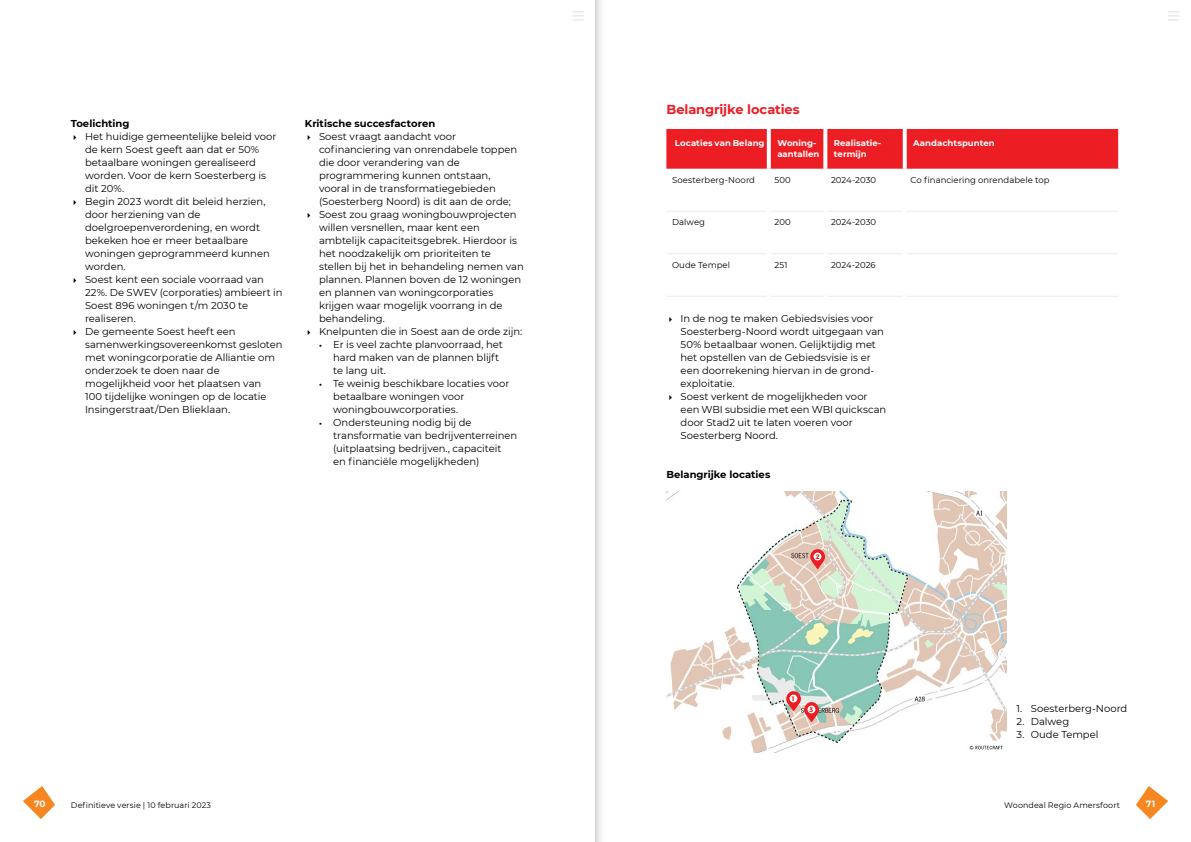
<style>
.page{position:relative;width:1191px;height:842px;background:#fff}
.page>*{position:absolute;margin:0;border:0;box-sizing:border-box;transform-origin:0 0}
.Kop_2_wel_in_inhoud{font:700 13px "Montserrat";letter-spacing:-.01em;color:#ed1d24}
.LIJST{font:10px/13px "Montserrat";letter-spacing:-.005em;color:#000}
.Kop_3_zw{font:700 10px "Montserrat";color:#000}
.BODY{font:10px "Montserrat";color:#000}
.t1{font:700 9px "Montserrat";color:#fff}
.Tabel_plat{font:8.5px "Montserrat";letter-spacing:.005em;color:#000}
.Tabel_kop{font:700 8.5px/11px "Montserrat";letter-spacing:.005em;color:#fff}
.t2{font:8px "Montserrat";letter-spacing:.005em;color:#000}
.t3{font:700 6.5px "Montserrat";color:#ed1d24}
.s1{font-weight:700;font-size:8px}
</style>
<div class="page">
<svg style="left:1136px;top:786px;width:32px;height:33px"></svg>
<svg style="left:23px;top:786px;width:32px;height:33px"></svg>
<svg style="left:1168px;top:11px;width:10px;height:9px"></svg>
<svg style="left:573px;top:11px;width:10px;height:9px"></svg>
<img style="left:666px;top:491px;width:340px;height:261px">
<div style="left:666px;top:129px;width:452px;height:40px;background:#ed1d24"></div>
<svg style="left:767px;top:129px;width:4px;height:40px"></svg>
<svg style="left:823px;top:129px;width:4px;height:40px"></svg>
<svg style="left:902px;top:129px;width:4px;height:40px"></svg>
<hr style="left:666px;top:211px;width:101px;height:1px;background:#ecebea">
<hr style="left:771px;top:211px;width:52px;height:1px;background:#ecebea">
<hr style="left:827px;top:211px;width:75px;height:1px;background:#ecebea">
<hr style="left:906px;top:211px;width:212px;height:1px;background:#ecebea">
<hr style="left:666px;top:254px;width:101px;height:1px;background:#ecebea">
<hr style="left:771px;top:254px;width:52px;height:1px;background:#ecebea">
<hr style="left:827px;top:254px;width:75px;height:1px;background:#ecebea">
<hr style="left:906px;top:254px;width:212px;height:1px;background:#ecebea">
<hr style="left:666px;top:296px;width:101px;height:1px;background:#ecebea">
<hr style="left:771px;top:296px;width:52px;height:1px;background:#ecebea">
<hr style="left:827px;top:296px;width:75px;height:1px;background:#ecebea">
<hr style="left:906px;top:296px;width:212px;height:1px;background:#ecebea">
<svg style="left:1118px;top:129px;width:2px;height:40px"></svg>
<svg style="left:810px;top:549px;width:15px;height:20px"></svg>
<div style="left:813px;top:553px;width:8px;height:7px;background:#fff;border-radius:50%"></div>
<svg style="left:786px;top:691px;width:33px;height:31px"></svg>
<div style="left:807px;top:705px;width:8px;height:8px;background:#fff;border-radius:50%"></div>
<svg style="left:595px;top:0;width:6px;height:842px"></svg>
<p class="Kop_3_zw" style="left:71px;top:116px;width:60px">Toelichting</p>
<h3 class="LIJST" style="left:85px;top:130px;width:193px">Het huidige gemeentelijke beleid voor de kern Soest geeft aan dat er 50% betaalbare woningen gerealiseerd worden. Voor de kern Soesterberg is dit 20%.</h3>
<h3 class="LIJST" style="left:85px;top:195px;width:186px">Begin 2023 wordt dit beleid herzien, door herziening van de doelgroepenverordening, en wordt bekeken hoe er meer betaalbare woningen geprogrammeerd kunnen worden.</h3>
<h3 class="LIJST" style="left:85px;top:273px;width:199px">Soest kent een sociale voorraad van<br>22%. De SWEV (corporaties) ambieert in<br>Soest 896 woningen t/m 2030 te realiseren.</h3>
<h3 class="LIJST" style="left:85px;top:325px;width:199px">De gemeente Soest heeft een samenwerkingsovereenkomst gesloten met woningcorporatie de Alliantie om onderzoek te doen naar de mogelijkheid voor het plaatsen van<br>100 tijdelijke woningen op de locatie Insingerstraat/Den Blieklaan.</h3>
<p class="Kop_3_zw" style="left:305px;top:116px;width:132px">Kritische succesfactoren</p>
<h3 class="LIJST" style="left:319px;top:130px;width:200px">Soest vraagt aandacht voor cofinanciering van onrendabele toppen die door verandering van de programmering kunnen ontstaan, vooral in de transformatiegebieden (Soesterberg Noord) is dit aan de orde;</h3>
<h3 class="LIJST" style="left:319px;top:208px;width:206px">Soest zou graag woningbouwprojecten willen versnellen, maar kent een ambtelijk capaciteitsgebrek. Hierdoor is het noodzakelijk om prioriteiten te stellen bij het in behandeling nemen van plannen. Plannen boven de 12 woningen en plannen van woningcorporaties krijgen waar mogelijk voorrang in de behandeling.</h3>
<h3 class="LIJST" style="left:319px;top:325px;width:205px">Knelpunten die in Soest aan de orde zijn:</h3>
<p class="LIJST" style="left:333px;top:338px;width:171px;text-indent:-14px"><span class="s1">•</span> Er is veel zachte planvoorraad, het hard maken van de plannen blijft te lang uit.</p>
<p class="LIJST" style="left:333px;top:377px;width:178px;text-indent:-14px"><span class="s1">•</span> Te weinig beschikbare locaties voor betaalbare woningen voor woningbouwcorporaties.</p>
<p class="LIJST" style="left:333px;top:416px;width:186px;text-indent:-14px"><span class="s1">•</span> Ondersteuning nodig bij de transformatie van bedrijventerreinen (uitplaatsing bedrijven., capaciteit<br>en financiële mogelijkheden)</p>
<p class="Kop_2_wel_in_inhoud" style="left:666px;top:100px;width:135px">Belangrijke locaties</p>
<p class="Tabel_kop" style="left:675px;top:137px;width:91px">Locaties van Belang</p>
<p class="Tabel_kop" style="left:777px;top:137px;width:44px">Woning&shy;aantallen</p>
<p class="Tabel_kop" style="left:834px;top:137px;width:48px">Realisatie&shy;termijn</p>
<p class="Tabel_kop" style="left:913px;top:137px;width:83px">Aandachtspunten</p>
<p class="Tabel_plat" style="left:672px;top:174px;width:84px">Soesterberg-Noord</p>
<p class="Tabel_plat" style="left:774px;top:174px;width:18px">500</p>
<p class="Tabel_plat" style="left:831px;top:174px;width:47px">2024-2030</p>
<p class="Tabel_plat" style="left:910px;top:174px;width:141px">Co financiering onrendabele top</p>
<p class="Tabel_plat" style="left:672px;top:216px;width:35px">Dalweg</p>
<p class="Tabel_plat" style="left:774px;top:216px;width:18px">200</p>
<p class="Tabel_plat" style="left:831px;top:216px;width:47px">2024-2030</p>
<p class="Tabel_plat" style="left:672px;top:259px;width:60px">Oude Tempel</p>
<p class="Tabel_plat" style="left:774px;top:259px;width:15px">251</p>
<p class="Tabel_plat" style="left:831px;top:259px;width:46px">2024-2026</p>
<h3 class="LIJST" style="left:680px;top:312px;width:205px">In de nog te maken Gebiedsvisies voor Soesterberg-Noord wordt uitgegaan van 50% betaalbaar wonen. Gelijktijdig met het opstellen van de Gebiedsvisie is er een doorrekening hiervan in de grond&shy;exploitatie.</h3>
<h3 class="LIJST" style="left:680px;top:390px;width:207px">Soest verkent de mogelijkheden voor een WBI subsidie met een WBI quickscan door Stad2 uit te laten voeren voor<br>Soesterberg Noord.</h3>
<p class="Kop_3_zw" style="left:666px;top:467px;width:105px">Belangrijke locaties</p>
<p class="t3" style="left:815px;top:552px;width:5px">2</p>
<p class="t3" style="left:792px;top:694px;width:4px">1</p>
<p class="t3" style="left:809px;top:705px;width:5px">3</p>
<p class="BODY" style="left:1016px;top:702px;width:112px">1. Soesterberg-Noord</p>
<p class="BODY" style="left:1016px;top:715px;width:54px">2. Dalweg</p>
<p class="BODY" style="left:1016px;top:728px;width:83px">3. Oude Tempel</p>
<p class="t1" style="left:34px;top:797px;width:13px">70</p>
<p class="t2" style="left:71px;top:799px;width:142px">Definitieve versie | 10 februari 2023</p>
<p class="t2" style="left:1004px;top:799px;width:117px">Woondeal Regio Amersfoort</p>
<p class="t1" style="left:1146px;top:797px;width:11px">71</p>
</div>
